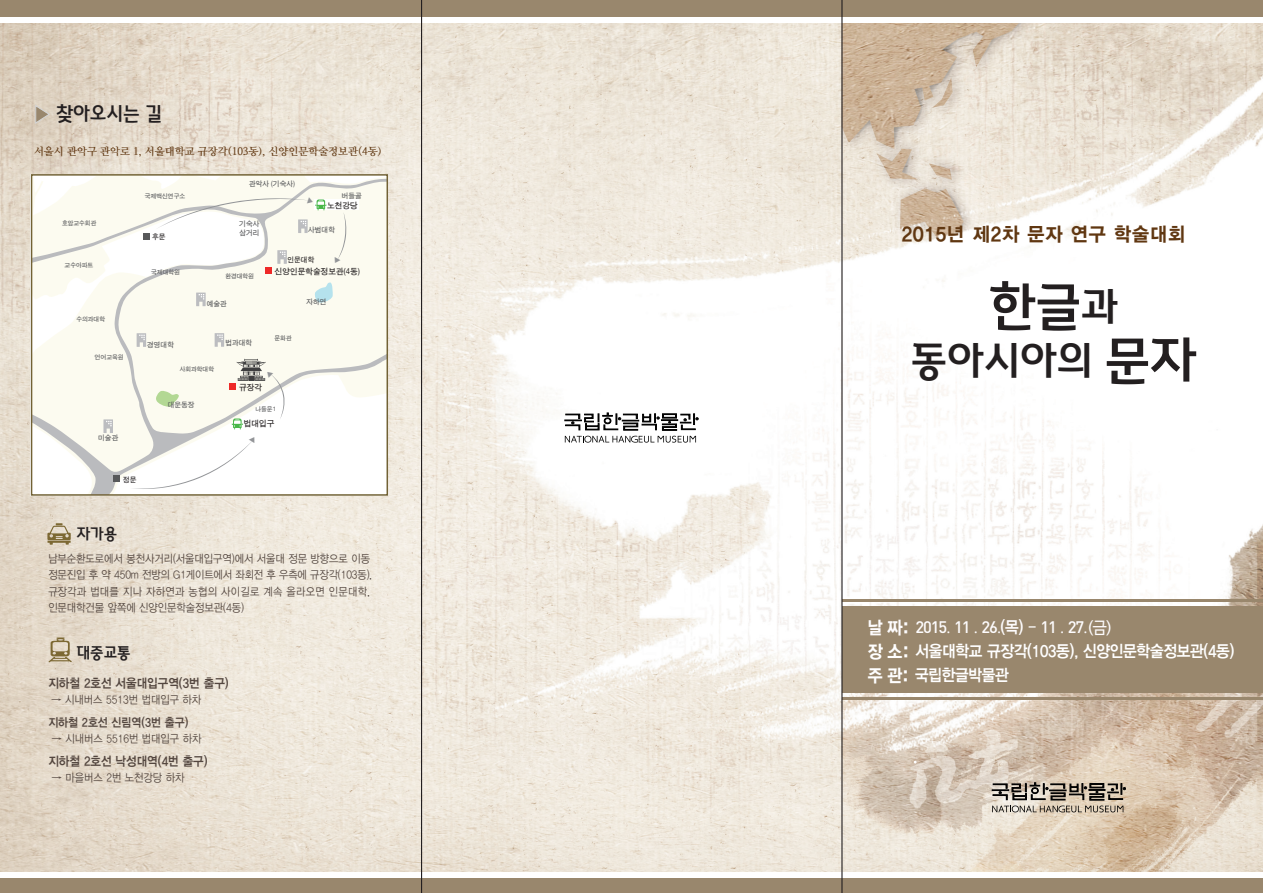
<style>
.page{position:relative;width:1263px;height:893px;background:#fff}
.page>*{position:absolute;margin:0;border:0;box-sizing:border-box;transform-origin:0 0}
.t1{font:700 51px "Hangeul Nuri";color:#231f20}
.t2{font:700 40.5px "Hangeul Nuri";color:#231f20}
.t3{font:19.5px "YDIYGO350";letter-spacing:.05em;color:#603711;scale:.95 1}
.t4{font:700 19.5px "Hangeul Nuri";color:#231f20;scale:.95 1}
.t5{font:16.5px/24px "YDIYGO340";letter-spacing:-.02em;color:#fff;scale:.9 1}
.t6{font:500 16.5px "DIN";letter-spacing:-.07em;color:#fefcfd}
.t7{font:700 15.75px "Hangeul Nuri";color:#231f20;scale:.95 1}
.t8{font:12.75px "YDIYGO340";color:#53463f;scale:.9 1}
.t9{font:12px "YDIYGO340";color:#53463f;scale:.9 1}
.t10{font:11.25px/16.5px "YDIYGO320";color:#53463f;scale:.9 1}
.t11{font:700 10.5px "Nanum Myeongjo";color:#603711}
.t12{font:8.55px "Sand Tg";color:#231f20}
.t13{font:7.5px/9px "Sand Tg";color:#57585a}
.t14{font:7.5px "Sand Tg";color:#231f20}
.t15{font:6.45px "Sand Tg";color:#57585a}
.s1{font-size:21px;color:#99876d}
.s2{font-size:40.5px}
.s3{font-size:51px}
.s4{font-family:"YDIYGO350";font-weight:400;font-size:18px}
.s5{font-family:"Adobe Myungjo Std"}
.s6{font-family:"YDIYGO340";font-weight:400}
.s7{font-family:"Nanum Barun Gothic";font-weight:400}
.s8{font-family:"YDIYGO350";font-size:18px}
</style>
<div class="page">
<img style="left:0;top:22px;width:1263px;height:851px">
<div style="left:842px;top:606px;width:421px;height:87px;background:#99876d"></div>
<svg style="left:564px;top:413px;width:134px;height:30px"></svg>
<svg style="left:992px;top:782px;width:134px;height:30px;background:#a0978a"></svg>
<div style="left:0;top:0;width:1263px;height:18px;background:#99876d"></div>
<div style="left:0;top:875px;width:1263px;height:18px;background:#99876d"></div>
<svg style="left:47px;top:523px;width:24px;height:22px"></svg>
<svg style="left:48px;top:637px;width:24px;height:25px"></svg>
<svg style="left:34px;top:177px;width:351px;height:316px;fill:#fcfbf0"></svg>
<div style="left:314px;top:199px;width:45px;height:11px;background:#fff"></div>
<svg style="left:196px;top:293px;width:10px;height:13px"></svg>
<svg style="left:277px;top:250px;width:10px;height:14px"></svg>
<svg style="left:215px;top:333px;width:9px;height:14px"></svg>
<div style="left:265px;top:267px;width:7px;height:7px;background:#ee2928"></div>
<div style="left:230px;top:383px;width:6px;height:7px;background:#ee2928"></div>
<div style="left:143px;top:233px;width:6px;height:7px;background:#57585a"></div>
<div style="left:113px;top:475px;width:7px;height:7px;background:#57585a"></div>
<svg style="left:315px;top:282px;width:18px;height:21px"></svg>
<svg style="left:137px;top:333px;width:9px;height:14px"></svg>
<svg style="left:153px;top:390px;width:27px;height:18px"></svg>
<svg style="left:103px;top:419px;width:10px;height:14px"></svg>
<div style="left:31px;top:174px;width:357px;height:322px;border:2px solid #726235"></div>
<svg style="left:35px;top:105px;width:15px;height:19px"></svg>
<div style="left:0;top:17px;width:1263px;height:5px;background:#fff"></div>
<div style="left:0;top:873px;width:1263px;height:5px;background:#fff"></div>
<hr style="left:842px;top:600px;width:421px;height:2px;background:#99876d">
<hr style="left:842px;top:697px;width:421px;height:2px;background:#99876d">
<hr style="left:421px;top:0;width:1px;height:893px;background:#231f20">
<hr style="left:841px;top:0;width:1px;height:893px;background:#231f20">
<svg style="left:155px;top:197px;width:171px;height:36px"></svg>
<svg style="left:332px;top:212px;width:14px;height:53px"></svg>
<svg style="left:232px;top:359px;width:53px;height:70px"></svg>
<svg style="left:130px;top:435px;width:127px;height:55px"></svg>
<h3 class="t4" style="left:33px;top:103px;width:137px"><span class="s1">▶</span> 찾아오시는 길</h3>
<p class="t11" style="left:34px;top:145px;width:349px">서울시 관악구 관악로 1, 서울대학교 규장각(103동), 신양인문학술정보관(4동)</p>
<p class="t15" style="left:62px;top:220px;width:36px">호암교수회관</p>
<p class="t15" style="left:65px;top:262px;width:30px">교수아파트</p>
<p class="t15" style="left:76px;top:316px;width:30px">수의과대학</p>
<p class="t15" style="left:95px;top:354px;width:30px">언어교육원</p>
<p class="t13" style="left:98px;top:433px;width:22px">미술관</p>
<p class="t15" style="left:145px;top:192px;width:42px">국제백신연구소</p>
<p class="t14" style="left:152px;top:233px;width:15px">후문</p>
<p class="t15" style="left:151px;top:269px;width:30px">국제대학원</p>
<p class="t13" style="left:249px;top:179px;width:47px">관악사 (기숙사)</p>
<p class="t13" style="left:240px;top:220px;width:22px">기숙사 삼거리</p>
<p class="t13" style="left:342px;top:191px;width:22px">버들골</p>
<p class="t12" style="left:327px;top:201px;width:32px">노천강당</p>
<p class="t13" style="left:308px;top:225px;width:28px">사범대학</p>
<p class="t15" style="left:225px;top:273px;width:30px">환경대학원</p>
<p class="t13" style="left:207px;top:300px;width:22px">예술관</p>
<p class="t14" style="left:288px;top:257px;width:28px">인문대학</p>
<p class="t12" style="left:275px;top:267px;width:86px">신양인문학술정보관(4동)</p>
<p class="t13" style="left:306px;top:298px;width:22px">자하연</p>
<p class="t13" style="left:147px;top:340px;width:28px">경영대학</p>
<p class="t15" style="left:180px;top:366px;width:36px">사회과학대학</p>
<p class="t13" style="left:168px;top:400px;width:28px">대운동장</p>
<p class="t13" style="left:225px;top:338px;width:28px">법과대학</p>
<p class="t12" style="left:239px;top:383px;width:24px">규장각</p>
<p class="t15" style="left:275px;top:335px;width:19px">문화관</p>
<p class="t15" style="left:255px;top:406px;width:22px">나들문1</p>
<p class="t12" style="left:244px;top:420px;width:32px">법대입구</p>
<p class="t14" style="left:123px;top:476px;width:15px">정문</p>
<h3 class="t7" style="left:77px;top:525px;width:44px">자가용</h3>
<p class="t10" style="left:48px;top:550px;width:361px">남부순환도로에서 봉천사거리(서울대입구역)에서 서울대 정문 방향으로 이동 정문진입 후 약 450m 전방의 G1게이트에서 좌회전 후 우측에 규장각(103동), 규장각과 법대를 지나 자하연과 농협의 사이길로 계속 올라오면 인문대학, 인문대학건물 앞쪽에 신양인문학술정보관(4동)</p>
<h3 class="t7" style="left:77px;top:643px;width:58px">대중교통</h3>
<p class="t8" style="left:48px;top:676px;width:202px">지하철 2호선 서울대입구역(3번 출구)</p>
<p class="t10" style="left:52px;top:691px;width:168px">→ 시내버스 5513번 법대입구 하차</p>
<p class="t9" style="left:48px;top:715px;width:157px">지하철 2호선 신림역(3번 출구)</p>
<p class="t10" style="left:52px;top:730px;width:168px">→ 시내버스 5516번 법대입구 하차</p>
<p class="t8" style="left:48px;top:754px;width:178px">지하철 2호선 낙성대역(4번 출구)</p>
<p class="t10" style="left:52px;top:769px;width:149px">→ 마을버스 2번 노천강당 하차</p>
<h3 class="t3" style="left:902px;top:224px;width:299px">2015년 제2차 문자 연구 학술대회</h3>
<h1 class="t1" style="left:989px;top:277px;width:130px">한글<span class="s2">과</span></h1>
<h2 class="t2" style="left:911px;top:337px;width:287px">동아시아의 <span class="s3">문자</span></h2>
<h3 class="t6" style="left:868px;top:616px;width:246px"><span class="s4">날 짜:</span> 2015<span class="s5">.</span> 11 <span class="s5">.</span> 26<span class="s5">.</span><span class="s6">(목)</span> <span class="s7">-</span> 11 <span class="s5">.</span> 27<span class="s5">.</span><span class="s7">(금)</span></h3>
<h3 class="t5" style="left:868px;top:639px;width:409px"><span class="s8">장 소:</span> 서울대학교 규장각(103동), 신양인문학술정보관(4동) <span class="s8">주 관:</span> 국립한글박물관</h3>
</div>
